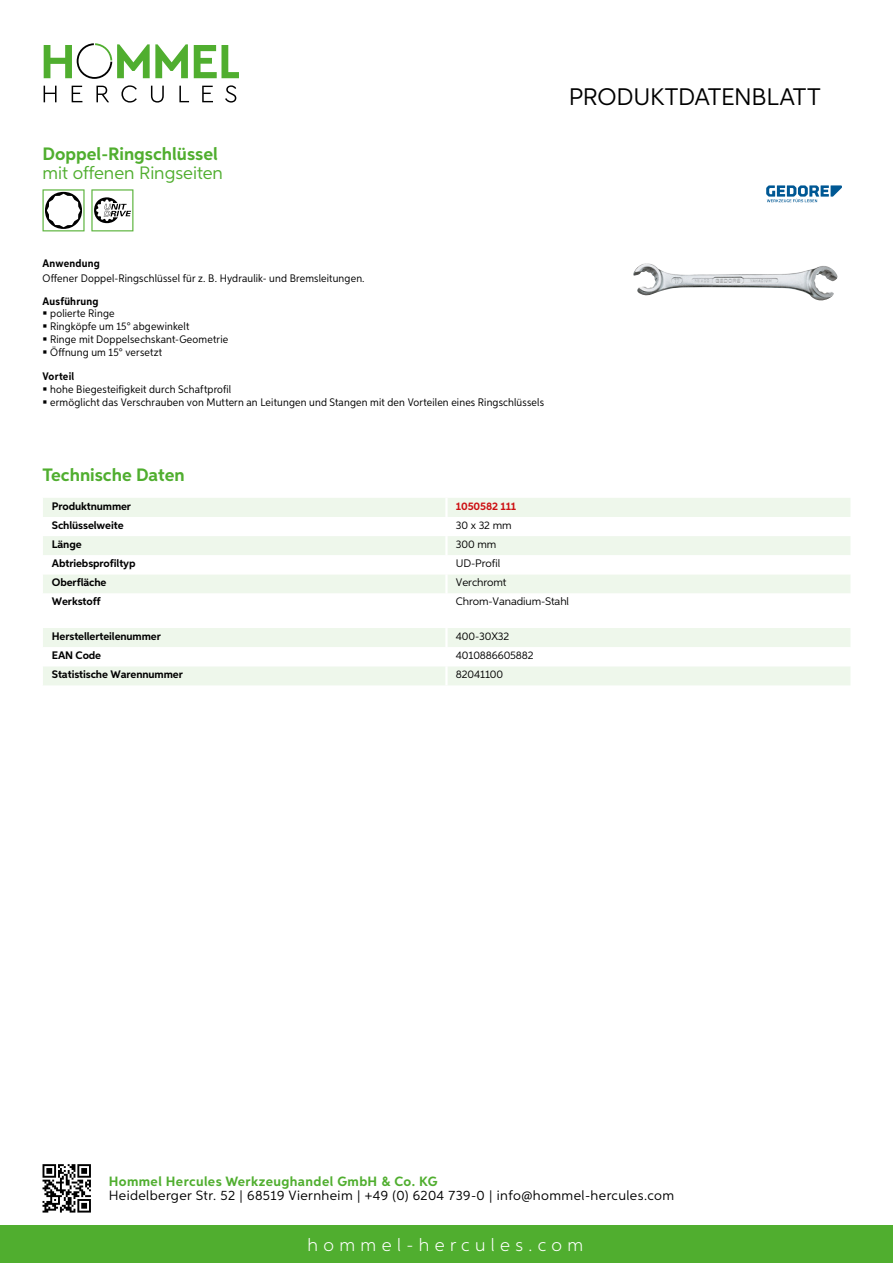
<style>
.page{position:relative;width:893px;height:1263px;background:#fff}
.page>*{position:absolute;margin:0;border:0;box-sizing:border-box;transform-origin:0 0}
.t1{font:24px "Aspira";letter-spacing:-.01em;color:#000}
.t2{font:700 18px "Aspira";color:#50ae2f}
.t3{font:18px "Aspira";color:#50ae2f}
.t4{font:300 18px "Aspira";letter-spacing:.3em;color:#fff}
.t5{font:13.5px "Aspira";letter-spacing:.03em;color:#000}
.t6{font:700 13.5px "Aspira";letter-spacing:.03em;color:#50ae2f}
.t7{font:10.95px/12.8px "Aspira Nar";letter-spacing:.015em;color:#000}
.t8{font:700 10.95px "Aspira";letter-spacing:-.01em;color:#000}
.t9{font:10.95px "Aspira";letter-spacing:-.01em;color:#000}
.t10{font:700 10.95px "Aspira Nar";letter-spacing:.02em;color:#000}
.t11{font:700 10.95px "Aspira";letter-spacing:-.01em;color:#cd1013}
</style>
<div class="page">
<div style="left:0;top:1226px;width:893px;height:37px;background:#50ae2f"></div>
<svg style="left:43px;top:1164px;width:48px;height:48px"></svg>
<svg style="left:194px;top:45px;width:45px;height:33px"></svg>
<svg style="left:44px;top:43px;width:144px;height:36px"></svg>
<svg style="left:44px;top:86px;width:13px;height:16px"></svg>
<svg style="left:72px;top:86px;width:10px;height:16px"></svg>
<svg style="left:96px;top:86px;width:13px;height:16px"></svg>
<svg style="left:121px;top:85px;width:16px;height:18px"></svg>
<svg style="left:151px;top:86px;width:13px;height:17px"></svg>
<svg style="left:179px;top:86px;width:10px;height:16px"></svg>
<svg style="left:202px;top:86px;width:11px;height:16px"></svg>
<svg style="left:225px;top:85px;width:11px;height:18px"></svg>
<div style="left:43px;top:498px;width:807px;height:19px;background:#eef7eb"></div>
<svg style="left:43px;top:536px;width:807px;height:57px;fill:#eef7eb"></svg>
<hr style="left:445px;top:498px;width:3px;height:19px;background:#fff">
<hr style="left:445px;top:536px;width:3px;height:19px;background:#fff">
<hr style="left:445px;top:555px;width:3px;height:19px;background:#fff">
<hr style="left:445px;top:574px;width:3px;height:19px;background:#fff">
<svg style="left:43px;top:628px;width:807px;height:57px"></svg>
<hr style="left:445px;top:666px;width:3px;height:19px;background:#fff">
<svg style="left:43px;top:189px;width:42px;height:42px"></svg>
<svg style="left:91px;top:189px;width:42px;height:42px"></svg>
<img style="left:633px;top:263px;width:205px;height:38px">
<svg style="left:766px;top:185px;width:76px;height:17px"></svg>
<h2 class="t2" style="left:43px;top:142px;width:177px">Doppel-Ringschlüssel</h2>
<h2 class="t3" style="left:43px;top:162px;width:182px">mit offenen Ringseiten</h2>
<h1 class="t1" style="left:569px;top:82px;width:253px">Produktdatenblatt</h1>
<p class="t10" style="left:43px;top:257px;width:59px">Anwendung</p>
<p class="t7" style="left:43px;top:272px;width:324px">Offener Doppel-Ringschlüssel für z. B. Hydraulik- und Bremsleitungen.</p>
<p class="t10" style="left:43px;top:294px;width:58px">Ausführung</p>
<p class="t7" style="left:50px;top:307px;width:180px">polierte Ringe<br>Ringköpfe um 15° abgewinkelt<br>Ringe mit Doppelsechskant-Geometrie<br>Öffnung um 15° versetzt</p>
<p class="t10" style="left:43px;top:369px;width:33px">Vorteil</p>
<p class="t7" style="left:50px;top:382px;width:495px">hohe Biegesteifigkeit durch Schaftprofil<br>ermöglicht das Verschrauben von Muttern an Leitungen und Stangen mit den Vorteilen eines Ringschlüssels</p>
<h2 class="t2" style="left:43px;top:464px;width:144px">Technische Daten</h2>
<p class="t8" style="left:52px;top:499px;width:81px">Produktnummer</p>
<p class="t11" style="left:456px;top:499px;width:62px">1050582 111</p>
<p class="t8" style="left:52px;top:518px;width:73px">Schlüsselweite</p>
<p class="t9" style="left:456px;top:518px;width:57px">30 x 32 mm</p>
<p class="t8" style="left:52px;top:537px;width:31px">Länge</p>
<p class="t9" style="left:456px;top:538px;width:42px">300 mm</p>
<p class="t8" style="left:52px;top:557px;width:85px">Abtriebsprofiltyp</p>
<p class="t9" style="left:456px;top:557px;width:46px">UD-Profil</p>
<p class="t8" style="left:52px;top:576px;width:56px">Oberfläche</p>
<p class="t9" style="left:456px;top:576px;width:52px">Verchromt</p>
<p class="t8" style="left:52px;top:595px;width:50px">Werkstoff</p>
<p class="t9" style="left:456px;top:595px;width:115px">Chrom-Vanadium-Stahl</p>
<p class="t8" style="left:52px;top:629px;width:111px">Herstellerteilenummer</p>
<p class="t9" style="left:456px;top:629px;width:55px">400-30X32</p>
<p class="t8" style="left:52px;top:649px;width:51px">EAN Code</p>
<p class="t9" style="left:456px;top:649px;width:79px">4010886605882</p>
<p class="t8" style="left:52px;top:668px;width:132px">Statistische Warennummer</p>
<p class="t9" style="left:456px;top:668px;width:49px">82041100</p>
<p class="t6" style="left:109px;top:1172px;width:330px">Hommel Hercules Werkzeughandel GmbH &amp; Co. KG</p>
<p class="t5" style="left:109px;top:1187px;width:567px">Heidelberger Str. 52 | 68519 Viernheim | +49 (0) 6204 739-0 | info@hommel-hercules.com</p>
<h2 class="t4" style="left:307px;top:1234px;width:277px">hommel-hercules.com</h2>
</div>
